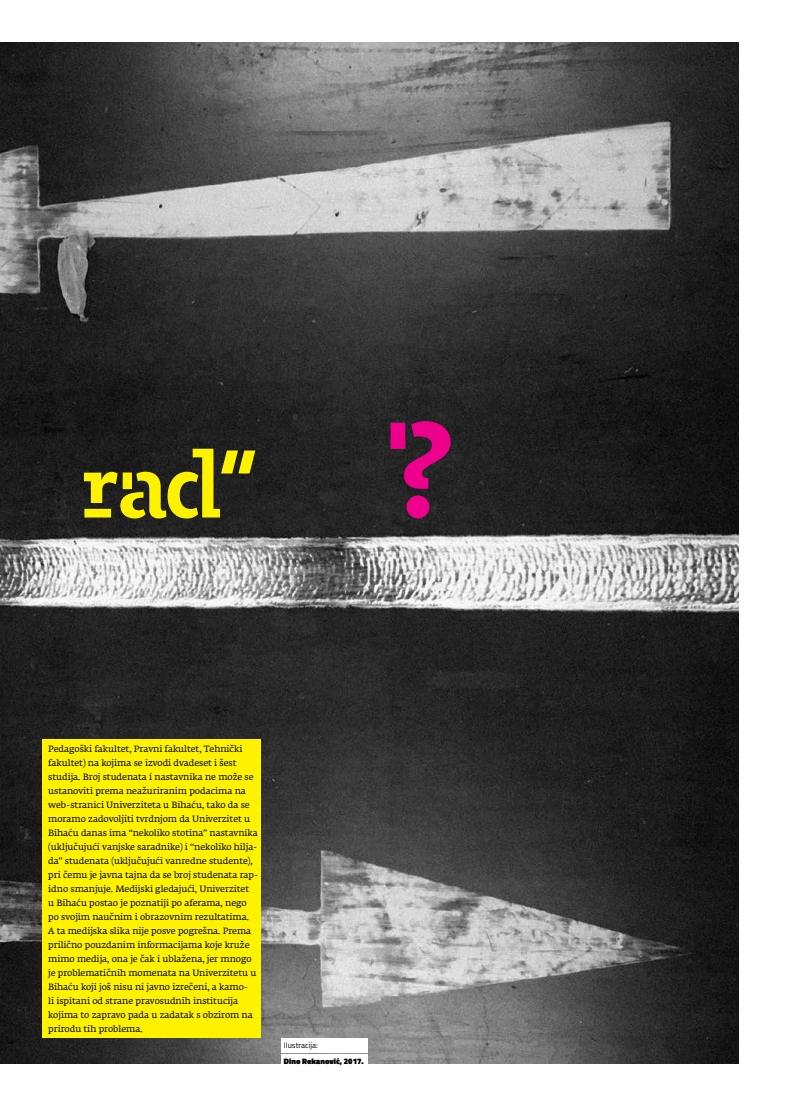
<style>
.page{position:relative;width:795px;height:1106px;background:#fff}
.page>*{position:absolute;margin:0;border:0;box-sizing:border-box;transform-origin:0 0}
.t1{font:500 100px "Tesla Stencil Std";color:#fff200}
.t2{font:9px/14px "Fedra Serif A Pro";letter-spacing:-.005em;color:#000}
.t3{font:900 8px "Titillium";color:#000}
.t4{font:8px "Titillium";color:#000}
.s1{font-size:146px;color:#ec008c}
</style>
<div class="page">
<img style="left:0;top:43px;width:737px;height:1020px">
<div style="left:43px;top:740px;width:218px;height:298px;background:#fff200"></div>
<div style="left:281px;top:1038px;width:86px;height:14px;background:#fff"></div>
<div style="left:281px;top:1054px;width:86px;height:14px;background:#fff"></div>
<h1 class="t1" style="left:79px;top:428px;width:377px">rad” <span class="s1">?</span></h1>
<p class="t2" style="left:48px;top:742px;width:211px">Pedagoški fakultet, Pravni fakultet, Tehnički fakultet) na kojima se izvodi dvadeset i šest studija. Broj studenata i nastavnika ne može se ustanoviti prema neažuriranim podacima na web-stranici Univerziteta u Bihaću, tako da se moramo zadovoljiti tvrdnjom da Univerzitet u Bihaću danas ima “nekoliko stotina” nastavnika (uključujući vanjske saradnike) i “nekoliko hilja&shy;da” studenata (uključujući vanredne studente), pri čemu je javna tajna da se broj studenata rap&shy;idno smanjuje. Medijski gledajući, Univerzitet<br>u Bihaću postao je poznatiji po aferama, nego po svojim naučnim i obrazovnim rezultatima.<br>A ta medijska slika nije posve pogrešna. Prema prilično pouzdanim informacijama koje kruže mimo medija, ona je čak i ublažena, jer mnogo je problematičnih momenata na Univerzitetu u Bihaću koji još nisu ni javno izrečeni, a kamo-<br>li ispitani od strane pravosudnih institucija kojima to zapravo pada u zadatak s obzirom na prirodu tih problema.</p>
<p class="t4" style="left:284px;top:1039px;width:36px">Ilustracija:</p>
<p class="t3" style="left:284px;top:1056px;width:81px">Dino Rekanović, 2017.</p>
</div>
